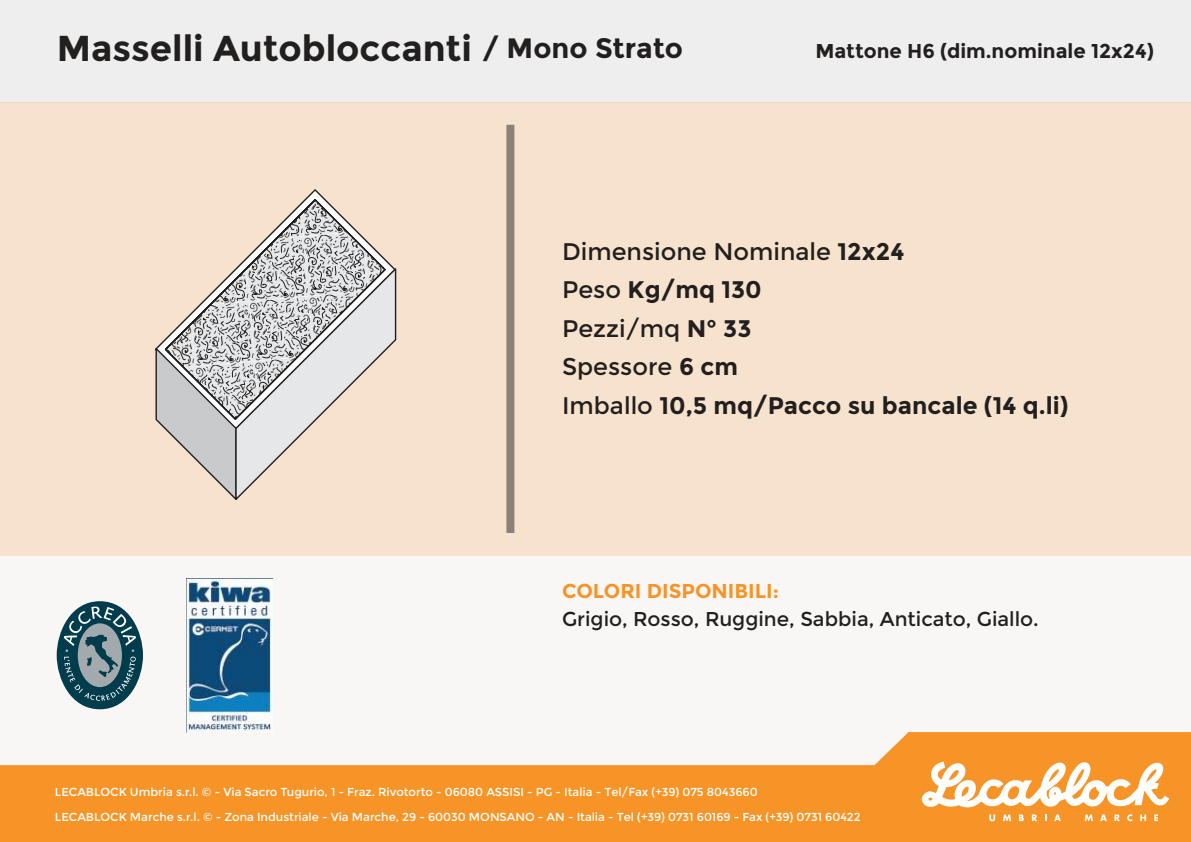
<style>
.page{position:relative;width:1191px;height:842px;background:#f8f7f6}
.page>*{position:absolute;margin:0;border:0;box-sizing:border-box;transform-origin:0 0}
.t1{font:700 36px "Montserrat";color:#221f1f}
.t2{font:700 24px/38.4px "Montserrat";color:#221f1f}
.t3{font:20px "Montserrat";color:#221f1f}
.t4{font:700 20px "Montserrat";color:#221f1f}
.t5{font:700 20px "Montserrat";color:#f79428}
.t6{font:11.6px/24.4px "Montserrat";color:#fff}
.s1{font-size:28px}
.s2{font-weight:400}
</style>
<div class="page">
<div style="left:0;top:0;width:1191px;height:102px;background:#eee"></div>
<div style="left:0;top:102px;width:1191px;height:454px;background:#f7e3cd"></div>
<svg style="left:0;top:732px;width:1191px;height:110px;fill:#f79428"></svg>
<div style="left:57px;top:601px;width:86px;height:108px;background:#003c4b;border-radius:50%"></div>
<svg style="left:64px;top:606px;width:72px;height:95px"></svg>
<img style="left:186px;top:578px;width:87px;height:154px">
<div style="left:506px;top:125px;width:8px;height:408px;background:#8c8176"></div>
<svg style="left:921px;top:762px;width:248px;height:59px"></svg>
<svg style="left:155px;top:261px;width:242px;height:239px"></svg>
<svg style="left:163px;top:198px;width:224px;height:223px"></svg>
<h1 class="t1" style="left:57px;top:32px;width:628px">Masselli Autobloccanti <span class="s1">/ Mono Strato</span></h1>
<h3 class="t4" style="left:815px;top:42px;width:340px">Mattone H6 (dim.nominale 12x24)</h3>
<h2 class="t2" style="left:562px;top:234px;width:508px"><span class="s2">Dimensione Nominale</span> 12x24<br><span class="s2">Peso</span> Kg/mq 130<br><span class="s2">Pezzi/mq</span> N° 33<br><span class="s2">Spessore</span> 6 cm<br><span class="s2">Imballo</span> 10,5 mq/Pacco su bancale (14 q.li)</h2>
<h3 class="t5" style="left:562px;top:582px;width:218px">COLORI DISPONIBILI:</h3>
<h3 class="t3" style="left:562px;top:609px;width:478px">Grigio, Rosso, Ruggine, Sabbia, Anticato, Giallo.</h3>
<p class="t6" style="left:55px;top:780px;width:807px">LECABLOCK Umbria s.r.l. © - Via Sacro Tugurio, 1 - Fraz. Rivotorto - 06080 ASSISI - PG - Italia - Tel/Fax (+39) 075 8043660<br>LECABLOCK Marche s.r.l. © - Zona Industriale - Via Marche, 29 - 60030 MONSANO - AN - Italia - Tel (+39) 0731 60169 - Fax (+39) 0731 60422</p>
</div>
